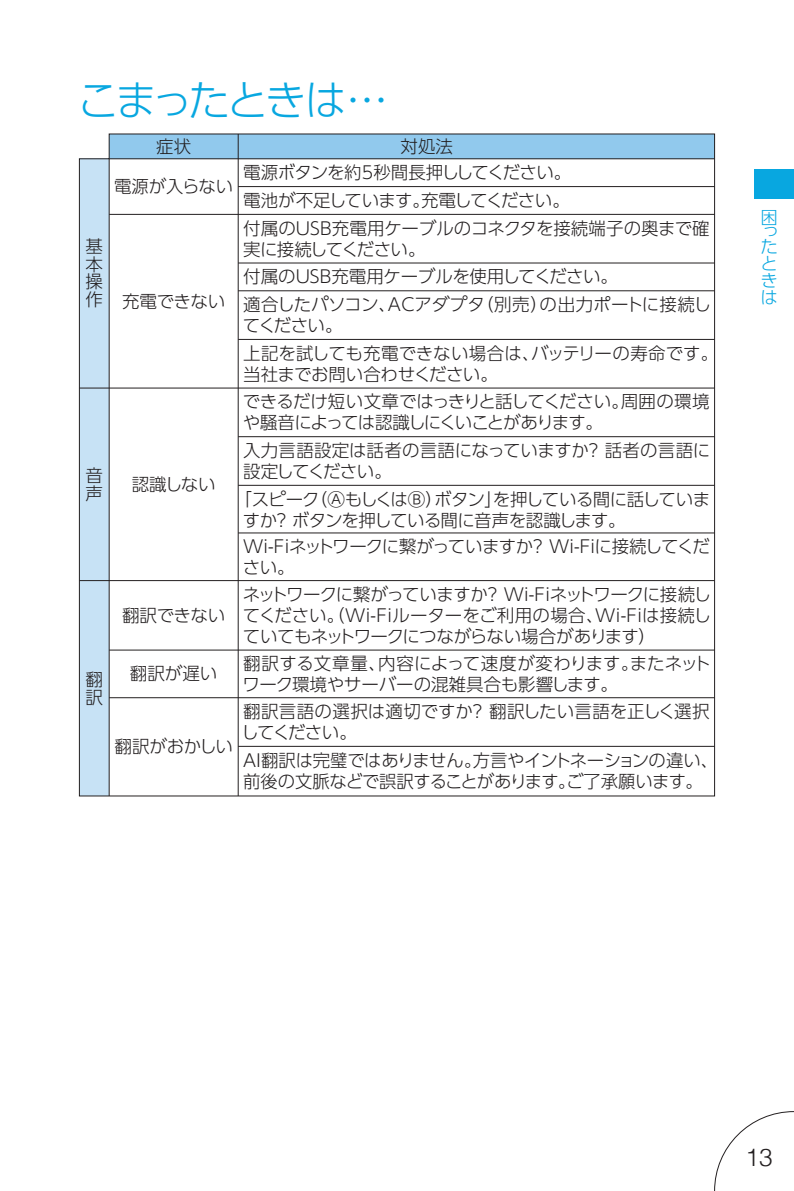
<style>
.page{position:relative;width:794px;height:1191px;background:#fff}
.page>*{position:absolute;margin:0;border:0;box-sizing:border-box;transform-origin:0 0}
.t1{font:300 42px "UD Shin Go Pro";letter-spacing:-.095em;color:#08a7e0}
.t2{font:300 24.5px "Helvetica";color:#231f20}
.t3{font:300 17.5px/21px "UD Shin Go Pro";letter-spacing:-.02em;color:#231f20}
.t4{font:300 17.5px/21px "UD Shin Go Pro";letter-spacing:-.04em;color:#231f20}
.t5{font:300 17.5px/21px "UD Shin Go Pro";letter-spacing:-.05em;color:#231f20}
.t6{font:300 17.5px/21px "UD Shin Go Pro";color:#231f20}
.t7{font:300 17.5px/14.7px "UD Shin Go Pro";color:#08a7e0;text-align:justify}
</style>
<div class="page">
<svg style="left:714px;top:1111px;width:80px;height:80px"></svg>
<svg style="left:78px;top:133px;width:637px;height:664px"></svg>
<hr style="left:109px;top:158px;width:605px;height:1px;background:#231f20">
<hr style="left:238px;top:186px;width:476px;height:1px;background:#231f20">
<hr style="left:109px;top:214px;width:605px;height:1px;background:#231f20">
<hr style="left:238px;top:262px;width:476px;height:2px;background:#231f20">
<hr style="left:238px;top:290px;width:476px;height:1px;background:#231f20">
<hr style="left:238px;top:339px;width:476px;height:1px;background:#231f20">
<hr style="left:79px;top:387px;width:635px;height:2px;background:#231f20">
<hr style="left:238px;top:436px;width:476px;height:1px;background:#231f20">
<hr style="left:109px;top:159px;width:1px;height:637px;background:#231f20">
<hr style="left:238px;top:134px;width:1px;height:662px;background:#231f20">
<hr style="left:238px;top:485px;width:476px;height:1px;background:#231f20">
<hr style="left:238px;top:532px;width:476px;height:1px;background:#231f20">
<hr style="left:238px;top:745px;width:476px;height:2px;background:#231f20">
<hr style="left:109px;top:649px;width:605px;height:1px;background:#231f20">
<hr style="left:109px;top:697px;width:605px;height:1px;background:#231f20">
<hr style="left:79px;top:580px;width:635px;height:1px;background:#231f20">
<div style="left:754px;top:169px;width:40px;height:29px;background:#08a7e0"></div>
<h1 class="t1" style="left:77px;top:66px;width:313px">こまったときは…</h1>
<p class="t3" style="left:156px;top:135px;width:36px">症状</p>
<p class="t3" style="left:400px;top:135px;width:54px">対処法</p>
<p class="t3" style="left:86px;top:237px;width:18px;line-height:17.5px;text-align:justify">基本操作</p>
<p class="t3" style="left:86px;top:466px;width:18px;line-height:17.5px">音声</p>
<p class="t3" style="left:86px;top:670px;width:19px;line-height:17.5px">翻訳</p>
<p class="t3" style="left:114px;top:175px;width:120px">電源が入らない</p>
<p class="t3" style="left:122px;top:290px;width:105px">充電できない</p>
<p class="t3" style="left:132px;top:473px;width:85px">認識しない</p>
<p class="t3" style="left:122px;top:604px;width:105px">翻訳できない</p>
<p class="t3" style="left:130px;top:662px;width:89px">翻訳が遅い</p>
<p class="t3" style="left:114px;top:735px;width:120px">翻訳がおかしい</p>
<p class="t3" style="left:243px;top:158px;width:468px;line-height:27.7px">電源ボタンを約5秒間長押ししてください。<br>電池が不足しています。充電してください。<br>付属のUSB充電用ケーブルのコネクタを接続端子の奥まで確</p>
<p class="t3" style="left:243px;top:235px;width:376px;line-height:27.7px">実に接続してください。<br>付属のUSB充電用ケーブルを使用してください。</p>
<p class="t3" style="left:243px;top:293px;width:469px">適合したパソコン、ACアダプタ（別売）の出力ポートに接続してください。</p>
<p class="t3" style="left:243px;top:342px;width:477px">上記を試しても充電できない場合は、バッテリーの寿命です。当社までお問い合わせください。</p>
<p class="t5" style="left:243px;top:391px;width:468px">できるだけ短い文章ではっきりと話してください。周囲の環境や騒音によっては認識しにくいことがあります。</p>
<p class="t3" style="left:243px;top:439px;width:468px">入力言語設定は話者の言語になっていますか？ 話者の言語に設定してください。</p>
<p class="t4" style="left:243px;top:488px;width:469px;text-indent:-9px">「スピーク（ⒶもしくはⒷ）ボタン」を押している間に話していますか？ ボタンを押している間に音声を認識します。</p>
<p class="t3" style="left:243px;top:535px;width:469px">Wi-Fiネットワークに繋がっていますか？ Wi-Fiに接続してください。</p>
<p class="t3" style="left:243px;top:583px;width:469px;text-align:justify">ネットワークに繋がっていますか？ Wi-Fiネットワークに接続してください。（Wi-Fiルーターをご利用の場合、Wi-Fiは接続していてもネットワークにつながらない場合があります）</p>
<p class="t3" style="left:242px;top:652px;width:470px">翻訳する文章量、内容によって速度が変わります。またネットワーク環境やサーバーの混雑具合も影響します。</p>
<p class="t6" style="left:241px;top:700px;width:470px">翻訳言語の選択は適切ですか？ 翻訳したい言語を正しく選択してください。</p>
<p class="t3" style="left:243px;top:749px;width:476px">AI翻訳は完璧ではありません。方言やイントネーションの違い、前後の文脈などで誤訳することがあります。ご了承願います。</p>
<p class="t7" style="left:760px;top:209px;width:18px">困った</p>
<p class="t7" style="left:760px;top:255px;width:18px;line-height:16.8px">ときは</p>
<h2 class="t2" style="left:745px;top:1136px;width:29px">13</h2>
</div>
